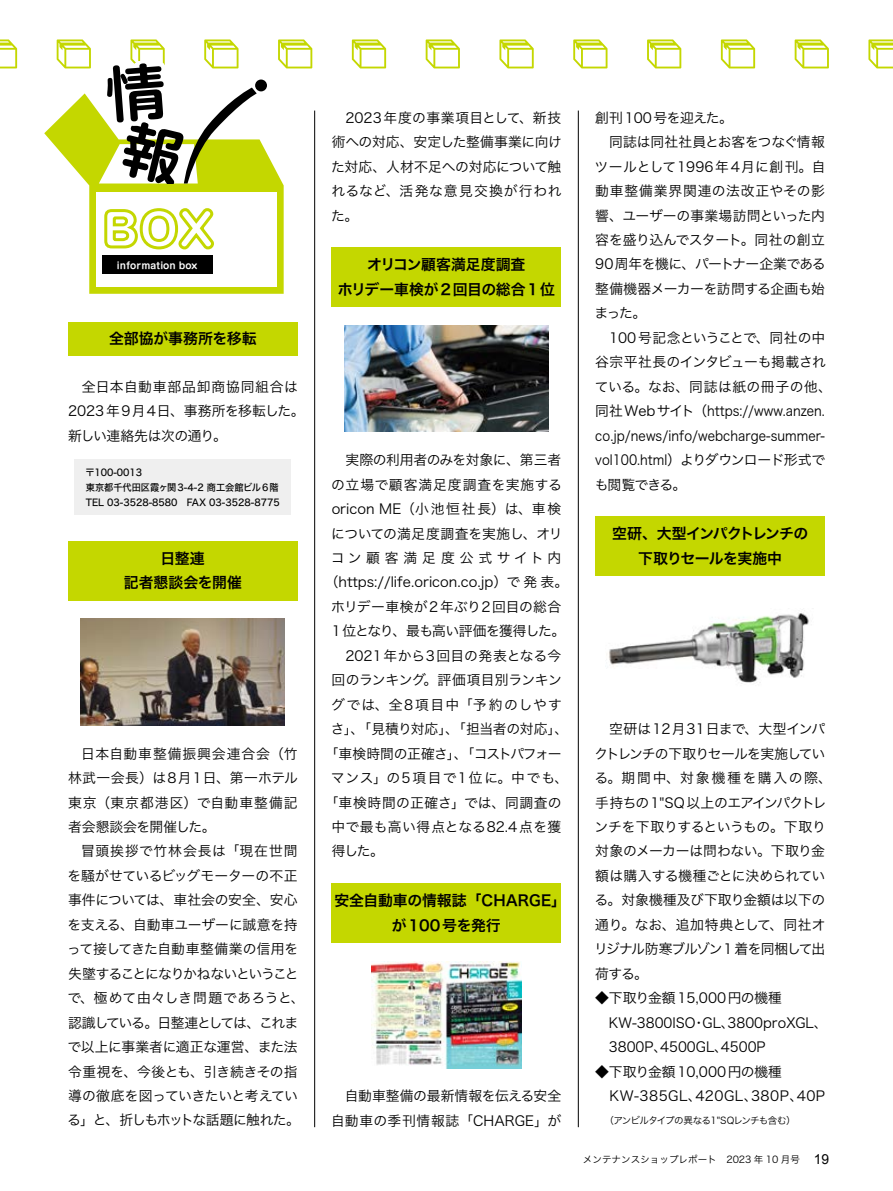
<style>
.page{position:relative;width:893px;height:1191px;background:#fff}
.page>*{position:absolute;margin:0;border:0;box-sizing:border-box;transform-origin:0 0}
.t1{font:14.85px/24.5px "Hira Kaku Pro W6";color:#000;text-align:center}
.t2{font:14.85px/24.5px "Hira Kaku Pro W6";letter-spacing:-.05em;color:#000;text-align:center}
.t3{font:13.8px/24.5px "Hira Kaku Pro W3";color:#000}
.t4{font:13.8px/24.5px "Hira Kaku Pro W3";letter-spacing:-.025em;color:#000}
.t5{font:13.8px/24.5px "Hira Kaku Pro W3";letter-spacing:.035em;color:#000}
.t6{font:13.8px "Hira Kaku Pro W3";letter-spacing:.025em;color:#000}
.t7{font:13.8px "Hira Kaku Pro W3";letter-spacing:-.05em;color:#000}
.t8{font:13.8px "Hira Kaku Pro W3";letter-spacing:-.055em;color:#000}
.t9{font:13.8px "Hira Kaku Pro W3";letter-spacing:-.03em;color:#000}
.t10{font:13.8px "Hira Kaku Pro W3";letter-spacing:-.02em;color:#000}
.t11{font:13.8px "Hira Kaku Pro W3";letter-spacing:.095em;color:#000}
.t12{font:13.8px "Hira Kaku Pro W3";letter-spacing:.04em;color:#000}
.t13{font:13.8px "Hira Kaku Pro W3";letter-spacing:.07em;color:#000}
.t14{font:13.8px "Hira Kaku Pro W3";letter-spacing:.105em;color:#000}
.t15{font:13.8px "Hira Kaku Pro W3";letter-spacing:.34em;color:#000}
.t16{font:9.6px/14.9px "Hiragino Sans W5";color:#000;scale:.96 1}
.t17{font:9.6px "Hira Kaku Pro N W3";color:#000}
.t18{font:9.6px "Hira Kaku Pro W3";letter-spacing:-.075em;color:#000}
.t19{font:700 9.3px "Shin M Go Pr 6 N De";color:#fff}
.s1{font-family:"Arial";font-size:13.8px}
</style>
<div class="page">
<div style="left:595px;top:516px;width:230px;height:60px;background:#c4d700"></div>
<div style="left:68px;top:541px;width:230px;height:60px;background:#c4d700"></div>
<div style="left:68px;top:322px;width:230px;height:34px;background:#c4d700"></div>
<div style="left:332px;top:883px;width:229px;height:59px;background:#c4d700"></div>
<div style="left:332px;top:247px;width:229px;height:59px;background:#c4d700"></div>
<svg style="left:0;top:39px;width:17px;height:29px"></svg>
<svg style="left:57px;top:39px;width:34px;height:29px"></svg>
<svg style="left:278px;top:39px;width:34px;height:29px"></svg>
<svg style="left:352px;top:39px;width:34px;height:29px"></svg>
<svg style="left:426px;top:39px;width:34px;height:29px"></svg>
<svg style="left:499px;top:39px;width:35px;height:29px"></svg>
<svg style="left:573px;top:39px;width:34px;height:29px"></svg>
<svg style="left:647px;top:39px;width:34px;height:29px"></svg>
<svg style="left:721px;top:39px;width:34px;height:29px"></svg>
<svg style="left:795px;top:39px;width:34px;height:29px"></svg>
<svg style="left:868px;top:39px;width:25px;height:29px"></svg>
<hr style="left:314px;top:111px;width:1px;height:1016px;background:#000">
<hr style="left:578px;top:111px;width:1px;height:1016px;background:#000">
<svg style="left:44px;top:93px;width:240px;height:201px"></svg>
<div style="left:96px;top:192px;width:180px;height:94px;background:#fff"></div>
<div style="left:255px;top:80px;width:12px;height:11px;background:#000;border-radius:50%"></div>
<svg style="left:104px;top:208px;width:110px;height:42px"></svg>
<div style="left:102px;top:255px;width:110px;height:19px;background:#000"></div>
<img style="left:81px;top:619px;width:204px;height:106px">
<img style="left:609px;top:613px;width:200px;height:71px">
<img style="left:371px;top:961px;width:151px;height:107px">
<img style="left:344px;top:325px;width:205px;height:106px">
<div style="left:74px;top:460px;width:217px;height:55px;background:#efefef"></div>
<svg style="left:99px;top:39px;width:158px;height:148px"></svg>
<p class="t19" style="left:117px;top:257px;width:82px">information box</p>
<p class="t1" style="left:109px;top:325px;width:149px">全部協が事務所を移転</p>
<p class="t3" style="left:68px;top:373px;width:238px">　全日本自動車部品卸商協同組合は<br>2023年9月4日、事務所を移転した。新しい連絡先は次の通り。</p>
<p class="t16" style="left:86px;top:464px;width:204px">〒100-0013<br>東京都千代田区霞ヶ関3-4-2 商工会館ビル6階<br>TEL 03-3528-8580　FAX 03-3528-8775</p>
<p class="t1" style="left:124px;top:545px;width:120px">日整連<br>記者懇談会を開催</p>
<p class="t3" style="left:67px;top:740px;width:239px">　日本自動車整備振興会連合会（竹林武一会長）は8月1日、第一ホテル東京（東京都港区）で自動車整備記者会懇談会を開催した。<br>　冒頭挨拶で竹林会長は「現在世間を騒がせているビッグモーターの不正事件については、車社会の安全、安心を支える、自動車ユーザーに誠意を持って接してきた自動車整備業の信用を失墜することになりかねないということで、極めて由々しき問題であろうと、認識している。日整連としては、これまで以上に事業者に適正な運営、また法令重視を、今後とも、引き続きその指導の徹底を図っていきたいと考えている」と、折しもホットな話題に触れた。</p>
<p class="t3" style="left:331px;top:104px;width:232px;text-align:justify">　2023年度の事業項目として、新技術への対応、安定した整備事業に向けた対応、人材不足への対応について触れるなど、活発な意見交換が行われた。</p>
<p class="t1" style="left:338px;top:252px;width:219px">オリコン顧客満足度調査<br>ホリデー車検が2回目の総合1位</p>
<p class="t9" style="left:332px;top:447px;width:231px">　実際の利用者のみを対象に、第三者</p>
<p class="t13" style="left:331px;top:472px;width:232px">の立場で顧客満足度調査を実施する</p>
<p class="t3" style="left:332px;top:495px;width:231px">oricon ME（小池恒社長）は、車検</p>
<p class="t3" style="left:331px;top:520px;width:233px">についての満足度調査を実施し、オリ</p>
<p class="t15" style="left:331px;top:545px;width:232px">コン顧客満足度公式サイト内</p>
<p class="t3" style="left:325px;top:569px;width:245px">（https://life.oricon.co.jp）で発表。</p>
<p class="t6" style="left:331px;top:594px;width:231px">ホリデー車検が2年ぶり2回目の総合</p>
<p class="t8" style="left:332px;top:619px;width:235px">1 位となり、最も高い評価を獲得した。</p>
<p class="t3" style="left:332px;top:642px;width:231px">　2021年から3回目の発表となる今</p>
<p class="t10" style="left:332px;top:668px;width:232px">回のランキング。評価項目別ランキン</p>
<p class="t14" style="left:331px;top:692px;width:232px">グでは、全8項目中「予約のしやす</p>
<p class="t4" style="left:331px;top:715px;width:239px">さ」、「見積り対応」、「担当者の対応」、</p>
<p class="t7" style="left:325px;top:741px;width:238px">「車検時間の正確さ」、「コストパフォー</p>
<p class="t11" style="left:331px;top:765px;width:239px">マンス」の5項目で1位に。中でも、</p>
<p class="t12" style="left:325px;top:790px;width:238px">「車検時間の正確さ」では、同調査の</p>
<p class="t6" style="left:331px;top:814px;width:231px">中で最も高い得点となる82.4点を獲</p>
<p class="t3" style="left:332px;top:838px;width:54px">得した。</p>
<p class="t1" style="left:334px;top:888px;width:233px">安全自動車の情報誌「CHARGE」が100号を発行</p>
<p class="t3" style="left:331px;top:1082px;width:232px">　自動車整備の最新情報を伝える安全自動車の季刊情報誌「CHARGE」が</p>
<p class="t3" style="left:595px;top:104px;width:239px">創刊100号を迎えた。<br>　同誌は同社社員とお客をつなぐ情報ツールとして1996年4月に創刊。自動車整備業界関連の法改正やその影響、ユーザーの事業場訪問といった内容を盛り込んでスタート。同社の創立<br>90周年を機に、パートナー企業である整備機器メーカーを訪問する企画も始まった。<br>　100号記念ということで、同社の中谷宗平社長のインタビューも掲載されている。なお、同誌は紙の冊子の他、同社Webサイト（https://www.anzen. co.jp/news/info/webcharge-summer&shy;vol100.html）よりダウンロード形式でも閲覧できる。</p>
<p class="t2" style="left:612px;top:521px;width:198px">空研、大型インパクトレンチの下取りセールを実施中</p>
<p class="t4" style="left:594px;top:716px;width:239px">　空研は12月31日まで、大型インパクトレンチの下取りセールを実施している。期間中、対象機種を購入の際、手持ちの1"SQ 以上のエアインパクトレンチを下取りするというもの。下取り対象のメーカーは問わない。下取り金額は購入する機種ごとに決められている。対象機種及び下取り金額は以下の通り。なお、追加特典として、同社オリジナル防寒ブルゾン1 着を同梱して出荷する。</p>
<p class="t3" style="left:595px;top:984px;width:234px">◆下取り金額15,000円の機種　KW-3800ISO・GL、3800proXGL、　3800P、4500GL、4500P</p>
<p class="t5" style="left:595px;top:1058px;width:231px">◆下取り金額10,000円の機種　KW-385GL、420GL、380P、40P</p>
<p class="t18" style="left:604px;top:1111px;width:193px">（アンビルタイプの異なる1"SQレンチも含む）</p>
<p class="t17" style="left:583px;top:1150px;width:248px">メンテナンスショップレポート　2023 年 10 月号 <span class="s1">19</span></p>
</div>
